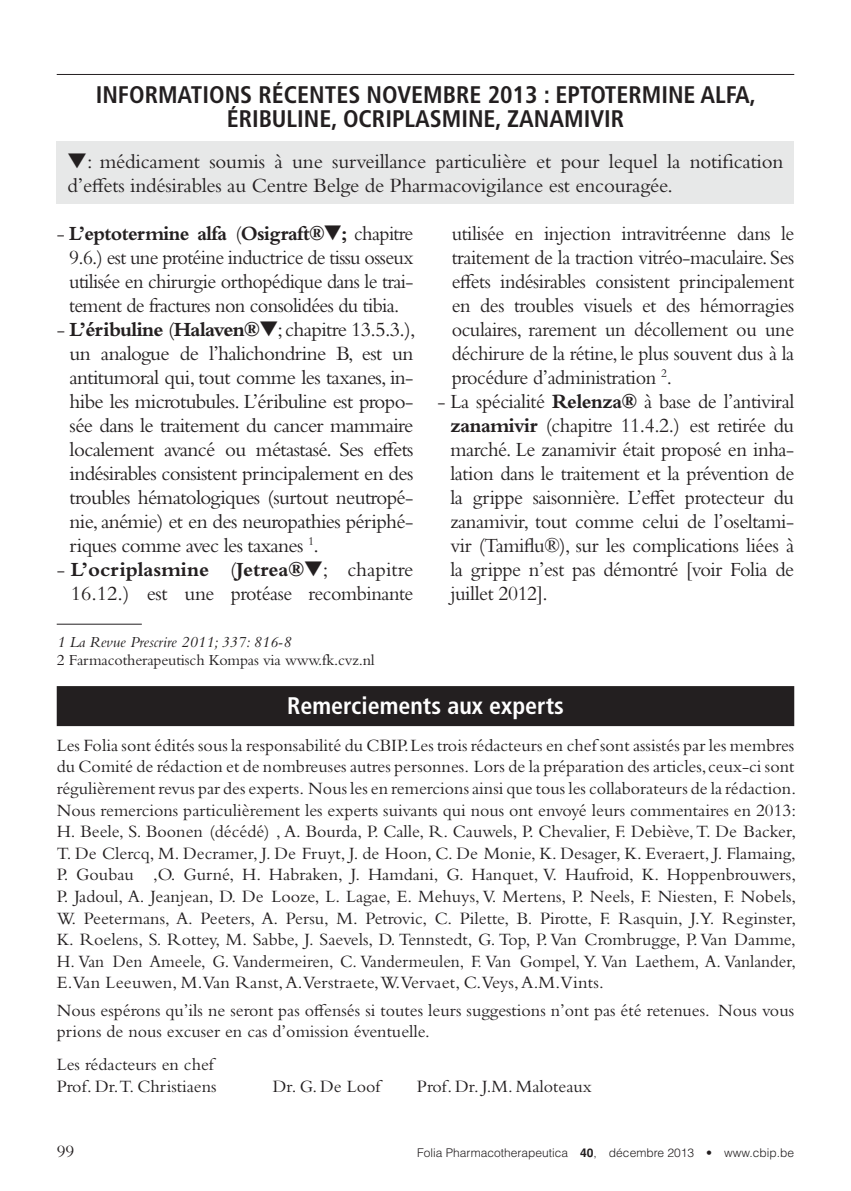
<style>
.page{position:relative;width:851px;height:1191px;background:#fff}
.page>*{position:absolute;margin:0;border:0;box-sizing:border-box;transform-origin:0 0}
.t1{font:700 condensed 24px/24px "Frutiger LT Std";color:#231f20;text-align:center}
.t2{font:700 condensed 24px "Frutiger LT Std";color:#fff}
.t3{font:21px/24px "Bembo Std";letter-spacing:-.02em;color:#231f20;text-align:justify}
.t4{font:21px/24px "Bembo Std";letter-spacing:-.02em;color:#231f20;text-align:center;scale:.96 1}
.t5{font:18px/21.6px "Bembo Std";color:#231f20}
.t6{font:16px "Bembo Std";letter-spacing:-.01em;color:#231f20}
.t7{font:italic 16px "Bembo Std";color:#231f20}
.t8{font:300 12px "Helvetica LT Std";color:#231f20}
.s1{font-weight:700}
</style>
<div class="page">
<hr style="left:57px;top:74px;width:737px;height:1px;background:#231f20">
<div style="left:57px;top:141px;width:737px;height:62px;background:#e7e8e8"></div>
<hr style="left:57px;top:623px;width:85px;height:1px;background:#231f20">
<div style="left:57px;top:686px;width:737px;height:40px;background:#231f20"></div>
<h1 class="t1" style="left:96px;top:83px;width:661px">INFORMATIONS RÉCENTES NOVEMBRE 2013 : EPTOTERMINE ALFA,<br>ÉRIBULINE, OCRIPLASMINE, ZANAMIVIR</h1>
<p class="t3" style="left:67px;top:149px;width:717px">▼: médicament soumis à une surveillance particulière et pour lequel la notification d’effets indésirables au Centre Belge de Pharmacovigilance est encouragée.</p>
<p class="t4" style="left:57px;top:221px;width:373px">- <span class="s1">L’eptotermine alfa</span> (<span class="s1">Osigraft®</span>▼<span class="s1">;</span> chapitre 9.6.) est une protéine inductrice de tissu osseux utilisée en chirurgie orthopédique dans le trai&shy;tement de fractures non consolidées du tibia.</p>
<p class="t3" style="left:70px;top:317px;width:347px;text-indent:-13px">- <span class="s1">L’éribuline</span> (<span class="s1">Halaven®</span>▼; chapitre 13.5.3.), un analogue de l’halichondrine B, est un antitumoral qui, tout comme les taxanes, in&shy;hibe les microtubules. L’éribuline est propo&shy;sée dans le traitement du cancer mammaire localement avancé ou métastasé. Ses effets indésirables consistent principalement en des troubles hématologiques (surtout neutropé&shy;nie, anémie) et en des neuropathies périphé&shy;riques comme avec les taxanes <sup>1</sup>.</p>
<p class="t3" style="left:57px;top:557px;width:358px;text-align:right">- <span class="s1">L’ocriplasmine</span> (<span class="s1">Jetrea®</span>▼; chapitre<br>16.12.) est une protéase recombinante</p>
<p class="t4" style="left:451px;top:221px;width:358px;text-align:justify">utilisée en injection intravitréenne dans le traitement de la traction vitréo-maculaire. Ses effets indésirables consistent principalement en des troubles visuels et des hémorragies oculaires, rarement un décollement ou une déchirure de la rétine, le plus souvent dus à la procédure d’administration <sup>2</sup>.</p>
<p class="t3" style="left:450px;top:389px;width:345px;text-indent:-13px">- La spécialité <span class="s1">Relenza®</span> à base de l’antiviral <span class="s1">zanamivir</span> (chapitre 11.4.2.) est retirée du marché. Le zanamivir était proposé en inha&shy;lation dans le traitement et la prévention de la grippe saisonnière. L’effet protecteur du zanamivir, tout comme celui de l’oseltami&shy;vir (Tamiflu®), sur les complications liées à la grippe n’est pas démontré [voir Folia de juillet 2012].</p>
<p class="t7" style="left:57px;top:633px;width:236px">1 La Revue Prescrire 2011; 337: 816-8</p>
<p class="t6" style="left:57px;top:651px;width:319px">2 Farmacotherapeutisch Kompas via www.fk.cvz.nl</p>
<h1 class="t2" style="left:287px;top:692px;width:278px">Remerciements aux experts</h1>
<p class="t5" style="left:57px;top:734px;width:740px;text-align:justify">Les Folia sont édités sous la responsabilité du CBIP. Les trois rédacteurs en chef sont assistés par les membres du Comité de rédaction et de nombreuses autres personnes. Lors de la préparation des articles, ceux-ci sont régulièrement revus par des experts. Nous les en remercions ainsi que tous les collaborateurs de la rédaction.<br>Nous remercions particulièrement les experts suivants qui nous ont envoyé leurs commentaires en 2013:<br>H. Beele, S. Boonen (décédé) , A. Bourda, P. Calle, R. Cauwels, P. Chevalier, F. Debiève, T. De Backer, T. De Clercq, M. Decramer, J. De Fruyt, J. de Hoon, C. De Monie, K. Desager, K. Everaert, J. Flamaing, P. Goubau ,O. Gurné, H. Habraken, J. Hamdani, G. Hanquet, V. Haufroid, K. Hoppenbrouwers, P. Jadoul, A. Jeanjean, D. De Looze, L. Lagae, E. Mehuys, V. Mertens, P. Neels, F. Niesten, F. Nobels, W. Peetermans, A. Peeters, A. Persu, M. Petrovic, C. Pilette, B. Pirotte, F. Rasquin, J.Y. Reginster, K. Roelens, S. Rottey, M. Sabbe, J. Saevels, D. Tennstedt, G. Top, P. Van Crombrugge, P. Van Damme, H. Van Den Ameele, G. Vandermeiren, C. Vandermeulen, F. Van Gompel, Y. Van Laethem, A. Vanlander, E. Van Leeuwen, M. Van Ranst, A. Verstraete, W. Vervaet, C. Veys, A.M. Vints.</p>
<p class="t5" style="left:57px;top:999px;width:738px">Nous espérons qu’ils ne seront pas offensés si toutes leurs suggestions n’ont pas été retenues. Nous vous prions de nous excuser en cas d’omission éventuelle.</p>
<p class="t5" style="left:57px;top:1053px;width:161px">Les rédacteurs en chef<br>Prof. Dr.T. Christiaens</p>
<p class="t5" style="left:273px;top:1075px;width:109px">Dr. G. De Loof</p>
<p class="t5" style="left:417px;top:1075px;width:176px">Prof. Dr. J.M. Maloteaux</p>
<p class="t5" style="left:57px;top:1140px;width:19px">99</p>
<p class="t8" style="left:417px;top:1145px;width:378px">Folia Pharmacotherapeutica <span class="s1">40</span>, décembre 2013 • www.cbip.be</p>
</div>
